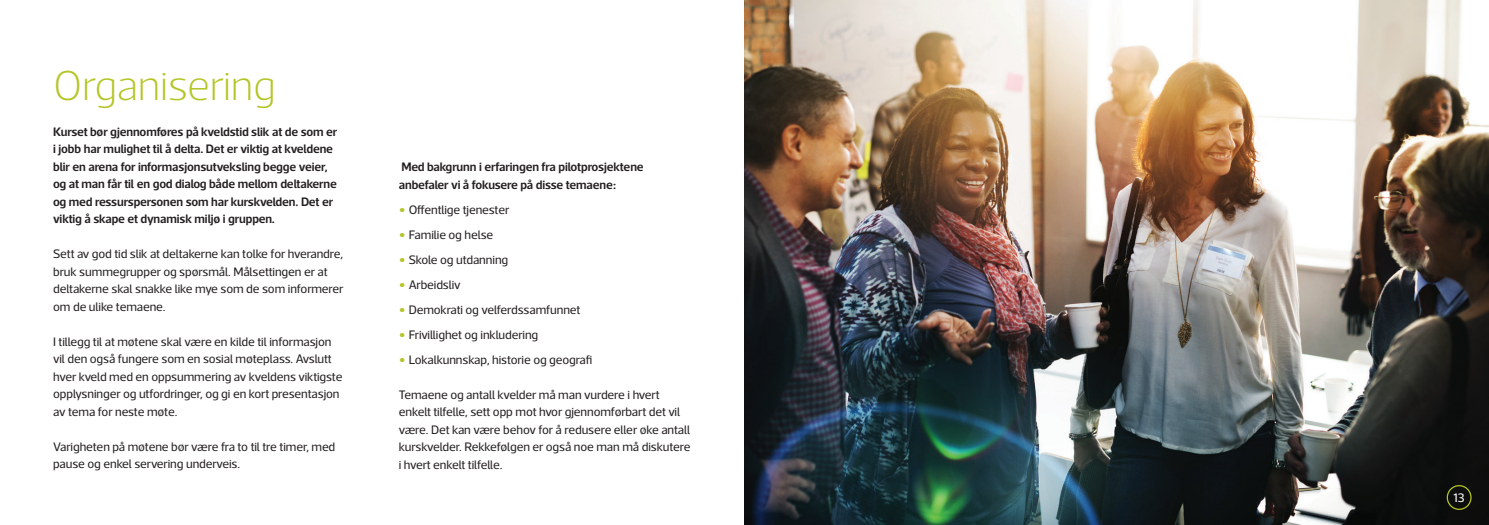
<style>
.page{position:relative;width:1489px;height:525px;background:#fff}
.page>*{position:absolute;margin:0;border:0;box-sizing:border-box;transform-origin:0 0}
.t1{font:200 42.5px "Acto";letter-spacing:-.01em;color:#b5c527}
.t2{font:12.5px/17.5px "Acto";letter-spacing:-.01em;color:#231f20}
.t3{font:600 12.5px/17.5px "Acto";letter-spacing:-.01em;color:#231f20}
.t4{font:12.5px "Acto";color:#fff}
.s1{font-size:22.5px;color:#b5c527}
</style>
<div class="page">
<img style="left:744px;top:0;width:744px;height:524px">
<div style="left:1446px;top:485px;width:25px;height:24px;border:1px solid #b5c527;border-radius:50%"></div>
<h1 class="t1" style="left:53px;top:62px;width:224px">Organisering</h1>
<p class="t3" style="left:53px;top:122px;width:285px">Kurset bør gjennomføres på kveldstid slik at de som er i jobb har mulighet til å delta. Det er viktig at kveldene blir en arena for informasjonsutveksling begge veier, og at man får til en god dialog både mellom deltakerne og med ressurspersonen som har kurskvelden. Det er viktig å skape et dynamisk miljø i gruppen.</p>
<p class="t2" style="left:53px;top:245px;width:292px">Sett av god tid slik at deltakerne kan tolke for hverandre, bruk summegrupper og spørsmål. Målsettingen er at deltakerne skal snakke like mye som de som informerer om de ulike temaene.</p>
<p class="t2" style="left:53px;top:332px;width:291px">I tillegg til at møtene skal være en kilde til informasjon vil den også fungere som en sosial møteplass. Avslutt hver kveld med en oppsummering av kveldens viktigste opplysninger og utfordringer, og gi en kort presentasjon av tema for neste møte.</p>
<p class="t2" style="left:53px;top:437px;width:283px">Varigheten på møtene bør være fra to til tre timer, med pause og enkel servering underveis.</p>
<p class="t3" style="left:399px;top:158px;width:246px">Med bakgrunn i erfaringen fra pilotprosjektene anbefaler vi å fokusere på disse temaene:</p>
<p class="t2" style="left:399px;top:200px;width:112px"><span class="s1">•</span> Offentlige tjenester</p>
<p class="t2" style="left:399px;top:225px;width:96px"><span class="s1">•</span> Familie og helse</p>
<p class="t2" style="left:399px;top:250px;width:111px"><span class="s1">•</span> Skole og utdanning</p>
<p class="t2" style="left:399px;top:275px;width:63px"><span class="s1">•</span> Arbeidsliv</p>
<p class="t2" style="left:399px;top:300px;width:183px"><span class="s1">•</span> Demokrati og velferdssamfunnet</p>
<p class="t2" style="left:399px;top:325px;width:141px"><span class="s1">•</span> Frivillighet og inkludering</p>
<p class="t2" style="left:399px;top:350px;width:195px"><span class="s1">•</span> Lokalkunnskap, historie og geografi</p>
<p class="t2" style="left:399px;top:385px;width:293px">Temaene og antall kvelder må man vurdere i hvert enkelt tilfelle, sett opp mot hvor gjennomførbart det vil være. Det kan være behov for å redusere eller øke antall kurskvelder. Rekkefølgen er også noe man må diskutere i hvert enkelt tilfelle.</p>
<p class="t4" style="left:1453px;top:490px;width:13px">13</p>
</div>
